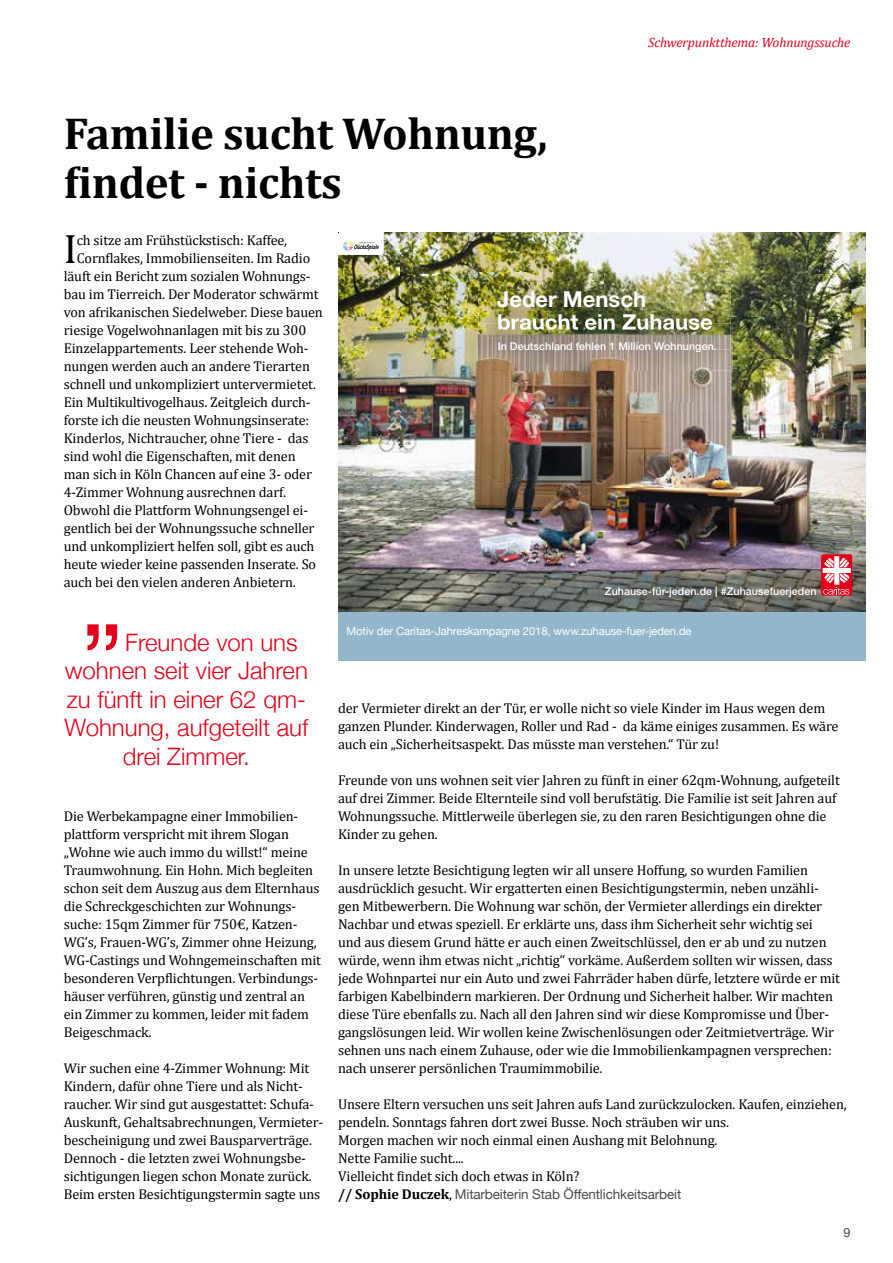
<style>
.page{position:relative;width:893px;height:1263px;background:#fff}
.page>*{position:absolute;margin:0;border:0;box-sizing:border-box;transform-origin:0 0}
.t1{font:700 45px/49.5px "Cambria";letter-spacing:-.01em;color:#000}
.t2{font:41.25px "Cambria";color:#000}
.t3{font:300 24px "Helvetica Neue";color:#e2001a}
.t4{font:700 22.05px/22px "Helvetica Neue";color:#fff}
.t5{font:14.25px/18px "Cambria";letter-spacing:-.01em;color:#000}
.t6{font:13.5px "Helvetica Neue";letter-spacing:-.01em;color:#4b4b4d}
.t7{font:italic 13.5px "Cambria";letter-spacing:-.01em;color:#e2001a}
.t8{font:12.75px "Helvetica Neue";color:#4b4b4d}
.t9{font:11.25px "Helvetica Neue";letter-spacing:-.01em;color:#fff}
.t10{font:500 10.65px "Helvetica Neue";letter-spacing:.005em;color:#fff}
.s1{font-size:14.4px}
.s2{font-family:"Cambria";font-weight:700;font-size:14.25px;color:#000}
.s3{font-family:"Cambria";font-size:14.25px;color:#000}
</style>
<div class="page">
<svg style="left:87px;top:624px;width:30px;height:26px"></svg>
<img style="left:338px;top:232px;width:528px;height:42px">
<img style="left:338px;top:274px;width:153px;height:129px">
<img style="left:731px;top:274px;width:120px;height:86px">
<img style="left:851px;top:274px;width:15px;height:338px">
<img style="left:491px;top:370px;width:202px;height:33px">
<img style="left:693px;top:360px;width:136px;height:43px">
<img style="left:829px;top:360px;width:22px;height:252px">
<img style="left:338px;top:403px;width:491px;height:128px">
<img style="left:338px;top:531px;width:265px;height:43px">
<img style="left:603px;top:531px;width:226px;height:38px">
<img style="left:338px;top:574px;width:249px;height:38px">
<img style="left:478px;top:273px;width:253px;height:38px">
<img style="left:478px;top:311px;width:147px;height:19px">
<img style="left:625px;top:311px;width:106px;height:12px">
<svg style="left:478px;top:330px;width:2px;height:19px"></svg>
<img style="left:498px;top:314px;width:214px;height:9px">
<img style="left:711px;top:323px;width:21px;height:47px">
<img style="left:480px;top:349px;width:231px;height:21px">
<img style="left:480px;top:323px;width:104px;height:26px">
<img style="left:584px;top:330px;width:105px;height:19px">
<img style="left:689px;top:323px;width:42px;height:26px">
<img style="left:498px;top:323px;width:214px;height:7px">
<img style="left:587px;top:569px;width:247px;height:43px">
<svg style="left:821px;top:554px;width:31px;height:42px"></svg>
<svg style="left:823px;top:556px;width:28px;height:38px"></svg>
<svg style="left:338px;top:232px;width:46px;height:23px"></svg>
<div style="left:338px;top:612px;width:528px;height:49px;background:#93b6cb"></div>
<h1 class="t1" style="left:64px;top:107px;width:485px">Familie sucht Wohnung, findet - nichts</h1>
<p class="t7" style="left:648px;top:33px;width:204px">Schwerpunktthema: Wohnungssuche</p>
<h2 class="t2" style="left:64px;top:224px;width:15px">I</h2>
<p class="t5" style="left:77px;top:231px;width:212px">ch sitze am Frühstückstisch: Kaffee,</p>
<p class="t5" style="left:77px;top:249px;width:235px">Cornflakes, Immobilienseiten. Im Radio</p>
<p class="t5" style="left:64px;top:267px;width:248px">läuft ein Bericht zum sozialen Wohnungs-</p>
<p class="t5" style="left:64px;top:285px;width:256px">bau im Tierreich. Der Moderator schwärmt</p>
<p class="t5" style="left:64px;top:303px;width:261px">von afrikanischen Siedelweber. Diese bauen</p>
<p class="t5" style="left:64px;top:321px;width:244px">riesige Vogelwohnanlagen mit bis zu 300</p>
<p class="t5" style="left:64px;top:339px;width:246px">Einzelappartements. Leer stehende Woh-</p>
<p class="t5" style="left:64px;top:357px;width:248px">nungen werden auch an andere Tierarten</p>
<p class="t5" style="left:64px;top:375px;width:254px">schnell und unkompliziert untervermietet.</p>
<p class="t5" style="left:64px;top:393px;width:248px">Ein Multikultivogelhaus. Zeitgleich durch-</p>
<p class="t5" style="left:64px;top:411px;width:247px">forste ich die neusten Wohnungsinserate:</p>
<p class="t5" style="left:64px;top:429px;width:246px">Kinderlos, Nichtraucher, ohne Tiere - das</p>
<p class="t5" style="left:64px;top:447px;width:233px">sind wohl die Eigenschaften, mit denen</p>
<p class="t5" style="left:64px;top:465px;width:250px">man sich in Köln Chancen auf eine 3- oder</p>
<p class="t5" style="left:64px;top:483px;width:224px">4-Zimmer Wohnung ausrechnen darf.</p>
<p class="t5" style="left:64px;top:501px;width:246px">Obwohl die Plattform Wohnungsengel ei-</p>
<p class="t5" style="left:64px;top:519px;width:252px">gentlich bei der Wohnungssuche schneller</p>
<p class="t5" style="left:64px;top:537px;width:252px">und unkompliziert helfen soll, gibt es auch</p>
<p class="t5" style="left:64px;top:555px;width:254px">heute wieder keine passenden Inserate. So</p>
<p class="t5" style="left:64px;top:573px;width:234px">auch bei den vielen anderen Anbietern.</p>
<h3 class="t3" style="left:125px;top:623px;width:174px">Freunde von uns</h3>
<h3 class="t3" style="left:65px;top:651px;width:245px">wohnen seit vier Jahren</h3>
<h3 class="t3" style="left:67px;top:680px;width:241px">zu fünft in einer 62 qm-</h3>
<h3 class="t3" style="left:64px;top:708px;width:246px">Wohnung, aufgeteilt auf</h3>
<h3 class="t3" style="left:123px;top:737px;width:129px">drei Zimmer.</h3>
<p class="t5" style="left:64px;top:807px;width:259px">Die Werbekampagne einer Immobilien&shy;plattform verspricht mit ihrem Slogan „Wohne wie auch immo du willst!“ meine Traumwohnung. Ein Hohn. Mich begleiten schon seit dem Auszug aus dem Elternhaus die Schreckgeschichten zur Wohnungs&shy;suche: 15qm Zimmer für 750€, Katzen-WG’s, Frauen-WG’s, Zimmer ohne Heizung, WG-Castings und Wohngemeinschaften mit besonderen Verpflichtungen. Verbindungs&shy;häuser verführen, günstig und zentral an ein Zimmer zu kommen, leider mit fadem Beigeschmack.</p>
<p class="t5" style="left:64px;top:1059px;width:261px">Wir suchen eine 4-Zimmer Wohnung: Mit Kindern, dafür ohne Tiere und als Nicht&shy;raucher. Wir sind gut ausgestattet: Schufa-Auskunft, Gehaltsabrechnungen, Vermieter&shy;bescheinigung und zwei Bausparverträge.<br>Dennoch - die letzten zwei Wohnungsbe&shy;sichtigungen liegen schon Monate zurück.<br>Beim ersten Besichtigungstermin sagte uns</p>
<h3 class="t4" style="left:497px;top:288px;width:217px">Jeder Mensch braucht ein Zuhause</h3>
<p class="t10" style="left:498px;top:340px;width:221px">In Deutschland fehlen 1 Million Wohnungen.</p>
<p class="t10" style="left:605px;top:585px;width:213px">Zuhause-für-jeden.de <span class="s1">|</span> #Zuhausefuerjeden</p>
<p class="t9" style="left:347px;top:623px;width:347px">Motiv der Caritas-Jahreskampagne 2018, www.zuhause-fuer-jeden.de</p>
<p class="t5" style="left:338px;top:699px;width:502px">der Vermieter direkt an der Tür, er wolle nicht so viele Kinder im Haus wegen dem ganzen Plunder. Kinderwagen, Roller und Rad - da käme einiges zusammen. Es wäre auch ein „Sicherheitsaspekt. Das müsste man verstehen.“ Tür zu!</p>
<p class="t5" style="left:338px;top:771px;width:503px">Freunde von uns wohnen seit vier Jahren zu fünft in einer 62qm-Wohnung, aufgeteilt auf drei Zimmer. Beide Elternteile sind voll berufstätig. Die Familie ist seit Jahren auf Wohnungssuche. Mittlerweile überlegen sie, zu den raren Besichtigungen ohne die Kinder zu gehen.</p>
<p class="t5" style="left:338px;top:861px;width:504px">In unsere letzte Besichtigung legten wir all unsere Hoffung, so wurden Familien ausdrücklich gesucht. Wir ergatterten einen Besichtigungstermin, neben unzähli&shy;gen Mitbewerbern. Die Wohnung war schön, der Vermieter allerdings ein direkter Nachbar und etwas speziell. Er erklärte uns, dass ihm Sicherheit sehr wichtig sei<br>und aus diesem Grund hätte er auch einen Zweitschlüssel, den er ab und zu nutzen würde, wenn ihm etwas nicht „richtig“ vorkäme. Außerdem sollten wir wissen, dass jede Wohnpartei nur ein Auto und zwei Fahrräder haben dürfe, letztere würde er mit farbigen Kabelbindern markieren. Der Ordnung und Sicherheit halber. Wir machten diese Türe ebenfalls zu. Nach all den Jahren sind wir diese Kompromisse und Über&shy;gangslösungen leid. Wir wollen keine Zwischenlösungen oder Zeitmietverträge. Wir sehnen uns nach einem Zuhause, oder wie die Immobilienkampagnen versprechen: nach unserer persönlichen Traumimmobilie.</p>
<p class="t5" style="left:338px;top:1095px;width:510px">Unsere Eltern versuchen uns seit Jahren aufs Land zurückzulocken. Kaufen, einziehen, pendeln. Sonntags fahren dort zwei Busse. Noch sträuben wir uns.<br>Morgen machen wir noch einmal einen Aushang mit Belohnung.<br>Nette Familie sucht....<br>Vielleicht findet sich doch etwas in Köln?</p>
<p class="t6" style="left:338px;top:1184px;width:345px"><span class="s2">// Sophie Duczek</span><span class="s3">,</span> Mitarbeiterin Stab Öffentlichkeitsarbeit</p>
<p class="t8" style="left:843px;top:1224px;width:9px">9</p>
</div>
